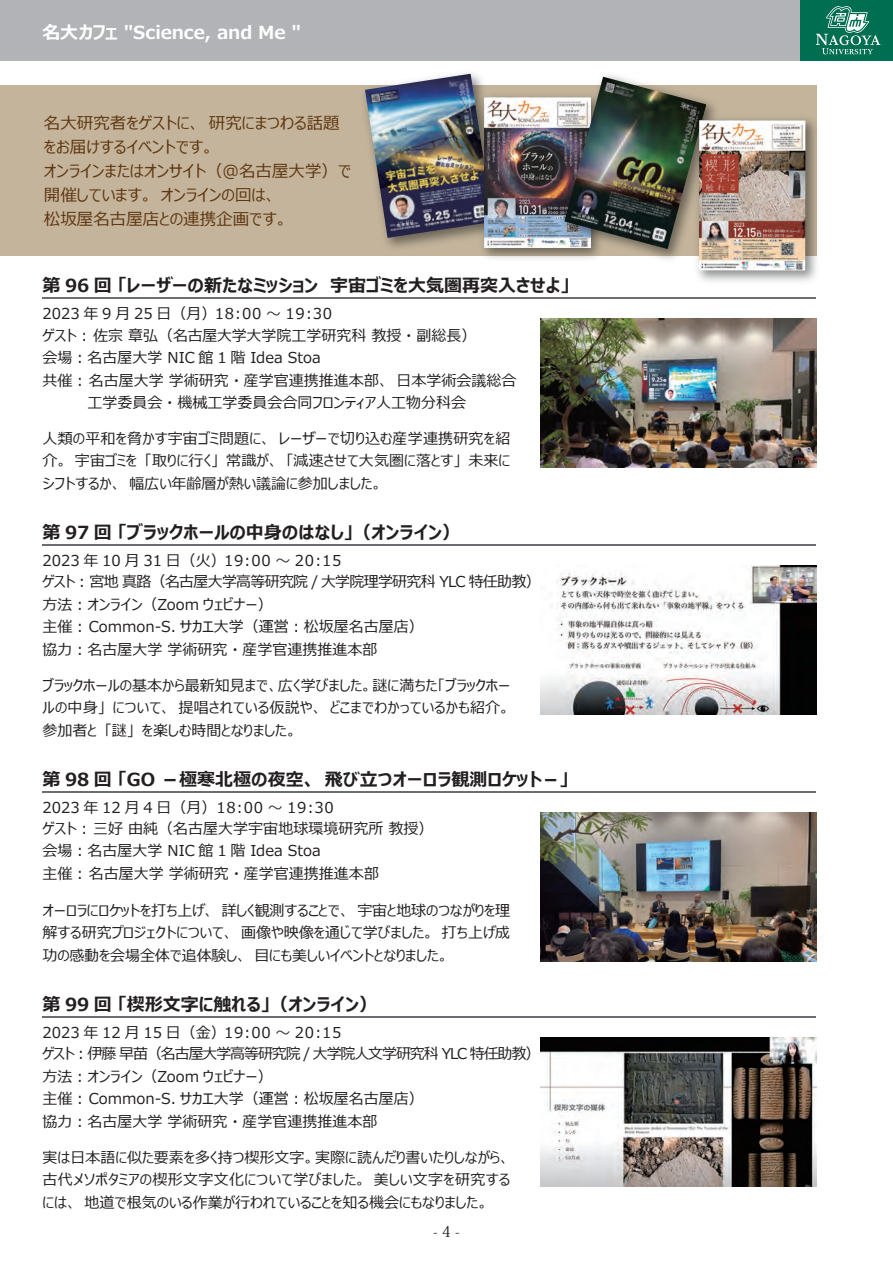
<style>
.page{position:relative;width:893px;height:1263px;background:#fff}
.page>*{position:absolute;margin:0;border:0;box-sizing:border-box;transform-origin:0 0}
.t1{font:700 18px "Meiryo UI";color:#231f20}
.t2{font:700 18px "Meiryo UI";letter-spacing:-.01em;color:#fff}
.t3{font:16.5px/24px "Meiryo UI";color:#603711}
.t4{font:15px/22.5px "Meiryo UI";color:#231f20;text-align:justify}
.t5{font:15px "Meiryo UI";letter-spacing:.025em;color:#231f20}
.t6{font:15px "Koz Min Pro";color:#231f20}
</style>
<div class="page">
<div style="left:0;top:0;width:893px;height:60px;background:#b2b3b7"></div>
<div style="left:801px;top:0;width:92px;height:60px;background:#006e51"></div>
<svg style="left:816px;top:6px;width:64px;height:49px"></svg>
<div style="left:0;top:85px;width:816px;height:170px;background:#c3b49b"></div>
<img style="left:364px;top:73px;width:110px;height:175px">
<img style="left:365px;top:74px;width:118px;height:164px">
<img style="left:475px;top:88px;width:81px;height:171px">
<img style="left:484px;top:97px;width:72px;height:150px">
<img style="left:556px;top:75px;width:159px;height:185px">
<img style="left:564px;top:77px;width:142px;height:172px">
<img style="left:689px;top:110px;width:128px;height:172px">
<img style="left:699px;top:120px;width:106px;height:150px">
<hr style="left:43px;top:298px;width:773px;height:1px;background:#6c6d70">
<img style="left:540px;top:319px;width:276px;height:149px">
<img style="left:540px;top:812px;width:276px;height:149px">
<hr style="left:43px;top:544px;width:773px;height:1px;background:#6c6d70">
<img style="left:540px;top:566px;width:276px;height:148px">
<hr style="left:43px;top:1016px;width:773px;height:1px;background:#6c6d70">
<hr style="left:43px;top:791px;width:773px;height:1px;background:#6c6d70">
<img style="left:540px;top:1037px;width:276px;height:149px">
<p class="t2" style="left:43px;top:20px;width:260px">名大カフェ "Science, and Me "</p>
<p class="t3" style="left:44px;top:112px;width:309px">名大研究者をゲストに、研究にまつわる話題をお届けするイベントです。<br>オンラインまたはオンサイト（＠名古屋大学）で開催しています。オンラインの回は、<br>松坂屋名古屋店との連携企画です。</p>
<p class="t1" style="left:43px;top:273px;width:529px">第 96 回 「レーザーの新たなミッション　宇宙ゴミを大気圏再突入させよ」</p>
<p class="t5" style="left:43px;top:303px;width:291px">2023 年 9 月 25 日（月）18:00 ～ 19:30</p>
<p class="t4" style="left:43px;top:325px;width:436px">ゲスト︓ 佐宗 章弘（名古屋大学大学院工学研究科 教授・副総長）</p>
<p class="t4" style="left:43px;top:347px;width:280px">会場︓名古屋大学 NIC 館 1 階 Idea Stoa</p>
<p class="t4" style="left:43px;top:370px;width:475px">共催︓ 名古屋大学 学術研究・産学官連携推進本部、日本学術会議総合</p>
<p class="t4" style="left:88px;top:392px;width:380px">工学委員会・機械工学委員会合同フロンティア人工物分科会</p>
<p class="t4" style="left:43px;top:428px;width:469px">人類の平和を脅かす宇宙ゴミ問題に、レーザーで切り込む産学連携研究を紹介。宇宙ゴミを「取りに行く」常識が、「減速させて大気圏に落とす」未来にシフトするか、幅広い年齢層が熱い議論に参加しました。</p>
<p class="t1" style="left:43px;top:520px;width:419px">第 97 回 「ブラックホールの中身のはなし」（オンライン）</p>
<p class="t4" style="left:43px;top:550px;width:301px">2023 年 10 月 31 日（火）19:00 ～ 20:15</p>
<p class="t4" style="left:43px;top:571px;width:500px;text-align:left">ゲスト︓ 宮地 真路（名古屋大学高等研究院 / 大学院理学研究科 YLC 特任助教）方法︓オンライン（Zoom ウェビナー）<br>主催︓ Common-S. サカエ大学（運営︓松坂屋名古屋店）<br>協力︓名古屋大学 学術研究・産学官連携推進本部</p>
<p class="t4" style="left:43px;top:675px;width:469px">ブラックホールの基本から最新知見まで、広く学びました。謎に満ちた「ブラックホールの中身」について、提唱されている仮説や、どこまでわかっているかも紹介。参加者と「謎」を楽しむ時間となりました。</p>
<p class="t1" style="left:43px;top:766px;width:528px">第 98 回 「GO －極寒北極の夜空、飛び立つオーロラ観測ロケット－」</p>
<p class="t5" style="left:43px;top:797px;width:293px">2023 年 12 月 4 日（月）18:00 ～ 19:30</p>
<p class="t4" style="left:43px;top:818px;width:392px;text-align:left">ゲスト︓ 三好 由純（名古屋大学宇宙地球環境研究所 教授）会場︓名古屋大学 NIC 館 1 階 Idea Stoa<br>主催︓ 名古屋大学 学術研究・産学官連携推進本部</p>
<p class="t4" style="left:43px;top:900px;width:469px">オーロラにロケットを打ち上げ、詳しく観測することで、宇宙と地球のつながりを理解する研究プロジェクトについて、画像や映像を通じて学びました。打ち上げ成功の感動を会場全体で追体験し、目にも美しいイベントとなりました。</p>
<p class="t1" style="left:43px;top:992px;width:336px">第 99 回 「楔形文字に触れる」（オンライン）</p>
<p class="t4" style="left:43px;top:1022px;width:301px">2023 年 12 月 15 日（金）19:00 ～ 20:15</p>
<p class="t4" style="left:43px;top:1043px;width:499px;text-align:left">ゲスト︓ 伊藤 早苗（名古屋大学高等研究院 / 大学院人文学研究科 YLC 特任助教）方法︓オンライン（Zoom ウェビナー）<br>主催︓ Common-S. サカエ大学（運営︓松坂屋名古屋店）<br>協力︓名古屋大学 学術研究・産学官連携推進本部</p>
<p class="t4" style="left:43px;top:1147px;width:469px">実は日本語に似た要素を多く持つ楔形文字。実際に読んだり書いたりしながら、古代メソポタミアの楔形文字文化について学びました。美しい文字を研究するには、地道で根気のいる作業が行われていることを知る機会にもなりました。</p>
<p class="t6" style="left:433px;top:1221px;width:28px">- 4 -</p>
</div>
